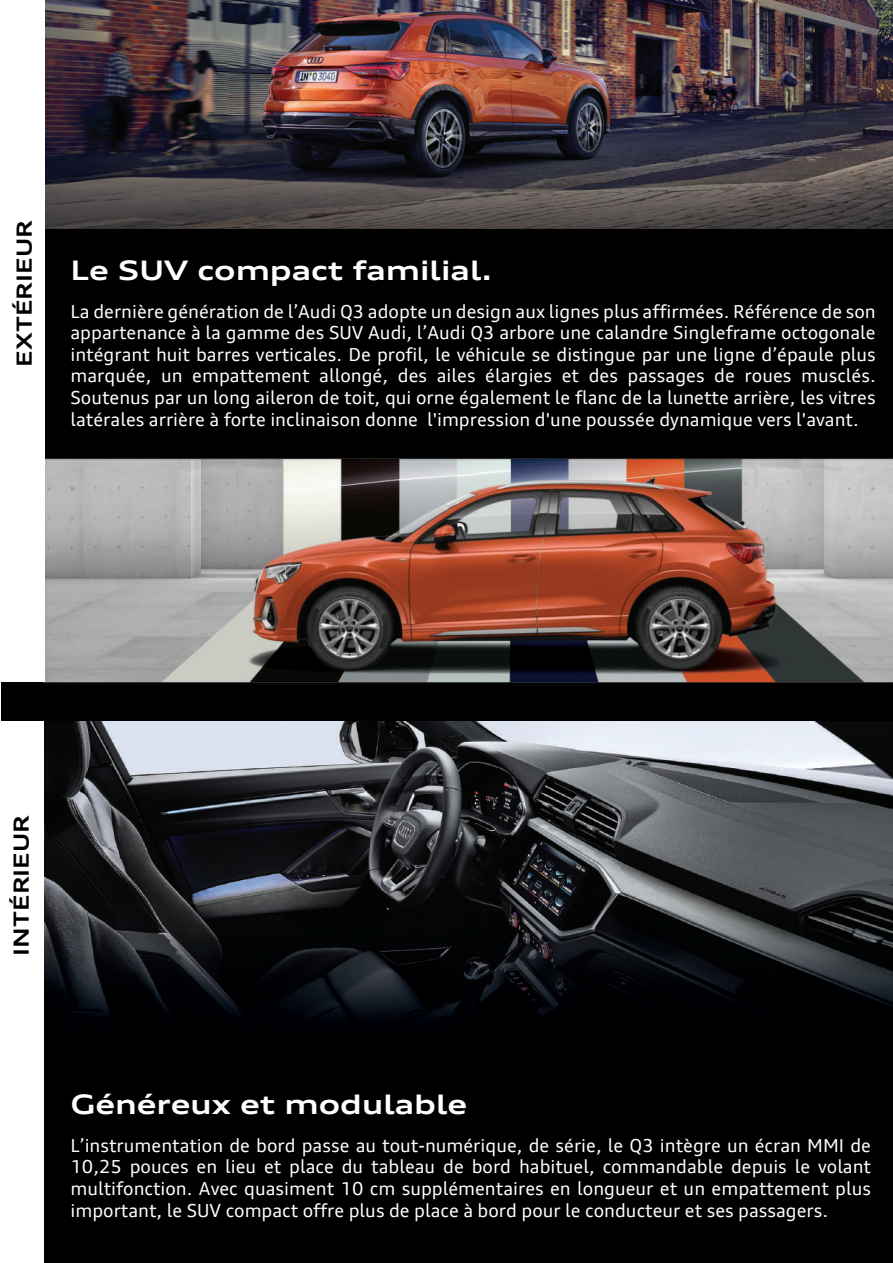
<style>
.page{position:relative;width:893px;height:1263px;background:#fff}
.page>*{position:absolute;margin:0;border:0;box-sizing:border-box;transform-origin:0 0}
.t1{font:700 expanded 27px "Audi Type";color:#fff}
.t2{font:700 expanded 21px "Audi Type";color:#000}
.t3{font:18px/21.6px "Audi Type";color:#fff;text-align:justify}
</style>
<div class="page">
<div style="left:1px;top:0;width:892px;height:1263px;background:#000"></div>
<img style="left:44px;top:781px;width:849px;height:240px">
<div style="left:1px;top:722px;width:43px;height:541px;background:#fff"></div>
<img style="left:43px;top:458px;width:850px;height:323px">
<img style="left:45px;top:0;width:848px;height:229px">
<div style="left:1px;top:0;width:44px;height:682px;background:#fff"></div>
<p class="t2" style="left:11px;top:367px;width:148px;rotate:-90deg">EXTÉRIEUR</p>
<h1 class="t1" style="left:71px;top:253px;width:423px">Le SUV compact familial.</h1>
<p class="t3" style="left:71px;top:300px;width:807px">La dernière génération de l’Audi Q3 adopte un design aux lignes plus affirmées. Référence de son appartenance à la gamme des SUV Audi, l’Audi Q3 arbore une calandre Singleframe octogonale intégrant huit barres verticales. De profil, le véhicule se distingue par une ligne d’épaule plus marquée, un empattement allongé, des ailes élargies et des passages de roues musclés.<br>Soutenus par un long aileron de toit, qui orne également le flanc de la lunette arrière, les vitres latérales arrière à forte inclinaison donne l'impression d'une poussée dynamique vers l'avant.</p>
<p class="t2" style="left:8px;top:955px;width:142px;rotate:-90deg">INTÉRIEUR</p>
<h1 class="t1" style="left:71px;top:1087px;width:398px">Généreux et modulable</h1>
<p class="t3" style="left:71px;top:1134px;width:802px">L’instrumentation de bord passe au tout-numérique, de série, le Q3 intègre un écran MMI de 10,25 pouces en lieu et place du tableau de bord habituel, commandable depuis le volant multifonction. Avec quasiment 10 cm supplémentaires en longueur et un empattement plus important, le SUV compact offre plus de place à bord pour le conducteur et ses passagers.</p>
</div>
